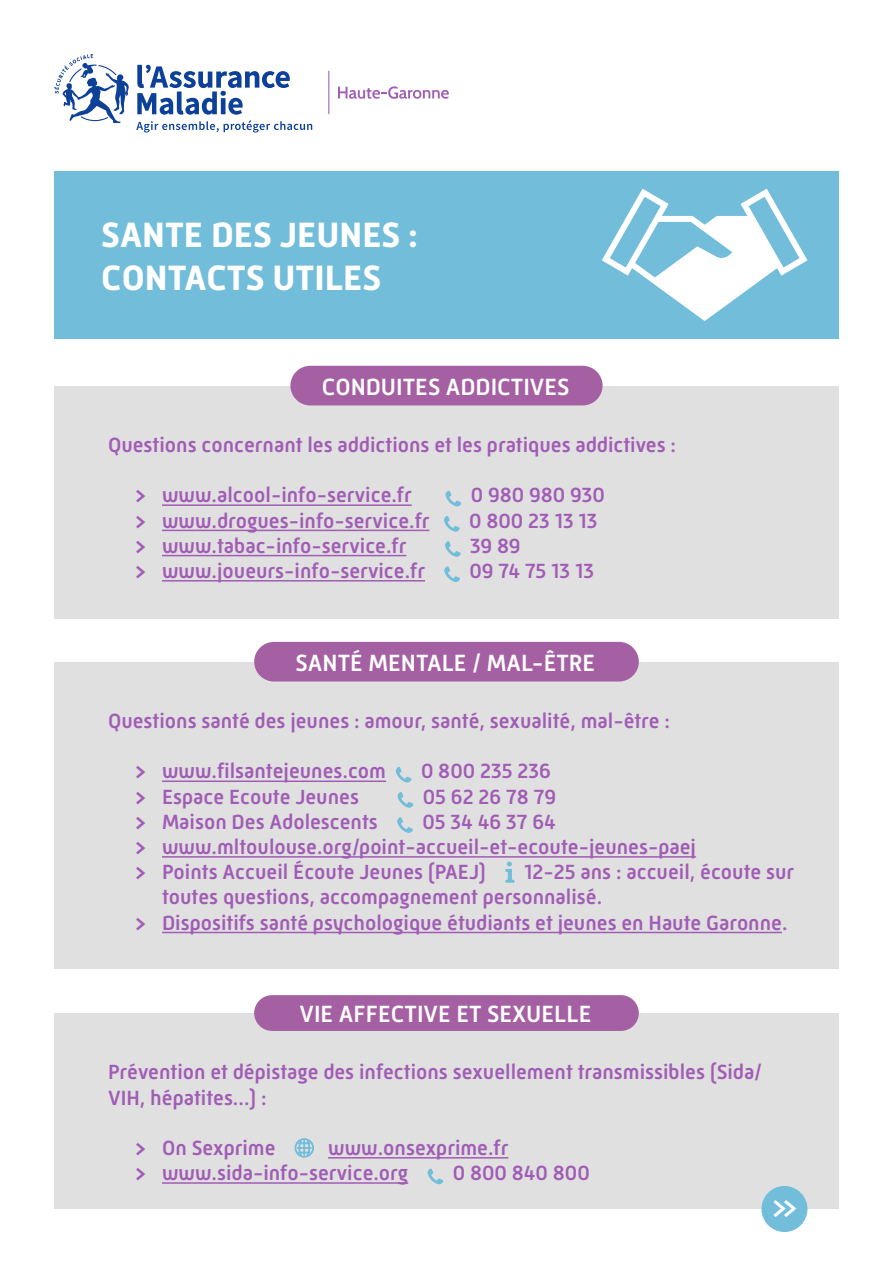
<style>
.page{position:relative;width:893px;height:1263px;background:#fff}
.page>*{position:absolute;margin:0;border:0;box-sizing:border-box;transform-origin:0 0}
.t1{font:700 36px/43.2px "Mic 32 New";color:#fff}
.t2{font:500 30px "Mic 32 New";color:#fff}
.t3{font:500 24px "Mic 32 New";color:#fff}
.t4{font:500 21px/25.2px "Mic 32 New";color:#a15cb5}
.s1{font-weight:700}
</style>
<div class="page">
<svg style="left:136px;top:65px;width:176px;height:68px"></svg>
<svg style="left:54px;top:54px;width:75px;height:69px"></svg>
<hr style="left:328px;top:71px;width:1px;height:43px;background:#a15cb5">
<svg style="left:338px;top:86px;width:111px;height:13px"></svg>
<div style="left:54px;top:171px;width:785px;height:167px;background:#71bdda"></div>
<div style="left:54px;top:386px;width:785px;height:232px;background:#e0e0e0"></div>
<hr style="left:162px;top:504px;width:250px;height:2px;background:#a15cb5">
<hr style="left:162px;top:530px;width:267px;height:1px;background:#a15cb5">
<hr style="left:162px;top:555px;width:244px;height:1px;background:#a15cb5">
<hr style="left:162px;top:580px;width:263px;height:1px;background:#a15cb5">
<svg style="left:446px;top:491px;width:15px;height:15px"></svg>
<svg style="left:444px;top:516px;width:15px;height:16px"></svg>
<svg style="left:445px;top:541px;width:16px;height:16px"></svg>
<svg style="left:444px;top:566px;width:16px;height:16px"></svg>
<div style="left:54px;top:662px;width:785px;height:306px;background:#e0e0e0"></div>
<hr style="left:162px;top:780px;width:224px;height:2px;background:#a15cb5">
<hr style="left:162px;top:856px;width:534px;height:2px;background:#a15cb5">
<hr style="left:162px;top:932px;width:620px;height:1px;background:#a15cb5">
<svg style="left:396px;top:767px;width:15px;height:15px"></svg>
<svg style="left:398px;top:792px;width:15px;height:16px"></svg>
<svg style="left:397px;top:817px;width:16px;height:16px"></svg>
<svg style="left:505px;top:861px;width:9px;height:22px"></svg>
<div style="left:54px;top:1013px;width:785px;height:196px;background:#e0e0e0"></div>
<hr style="left:328px;top:1157px;width:180px;height:1px;background:#a15cb5">
<hr style="left:162px;top:1182px;width:246px;height:2px;background:#a15cb5">
<svg style="left:295px;top:1138px;width:19px;height:19px"></svg>
<svg style="left:428px;top:1169px;width:15px;height:15px"></svg>
<div style="left:290px;top:366px;width:313px;height:39px;background:#a460a3;border-radius:20px"></div>
<div style="left:254px;top:642px;width:385px;height:39px;background:#a460a3;border-radius:20px"></div>
<div style="left:254px;top:995px;width:385px;height:36px;background:#a460a3;border-radius:18px"></div>
<svg style="left:602px;top:189px;width:205px;height:132px"></svg>
<div style="left:761px;top:1186px;width:46px;height:46px;background:#71bdda;border-radius:50%"></div>
<h1 class="t1" style="left:101px;top:213px;width:318px">SANTE DES JEUNES :<br>CONTACTS UTILES</h1>
<p class="t3" style="left:322px;top:373px;width:249px">CONDUITES ADDICTIVES</p>
<p class="t4" style="left:108px;top:432px;width:569px">Questions concernant les addictions et les pratiques addictives :</p>
<p class="t4" style="left:135px;top:483px;width:278px"><span class="s1">&gt;</span> www.alcool-info-service.fr</p>
<p class="t4" style="left:471px;top:483px;width:136px">0 980 980 930</p>
<p class="t4" style="left:135px;top:508px;width:296px"><span class="s1">&gt;</span> www.drogues-info-service.fr</p>
<p class="t4" style="left:469px;top:508px;width:130px">0 800 23 13 13</p>
<p class="t4" style="left:135px;top:533px;width:273px"><span class="s1">&gt;</span> www.tabac-info-service.fr</p>
<p class="t4" style="left:470px;top:533px;width:52px">39 89</p>
<p class="t4" style="left:135px;top:558px;width:291px"><span class="s1">&gt;</span> www.joueurs-info-service.fr</p>
<p class="t4" style="left:470px;top:558px;width:126px">09 74 75 13 13</p>
<p class="t3" style="left:296px;top:649px;width:301px">SANTÉ MENTALE / MAL-ÊTRE</p>
<p class="t4" style="left:108px;top:708px;width:564px">Questions santé des jeunes : amour, santé, sexualité, mal-être :</p>
<p class="t4" style="left:135px;top:759px;width:253px"><span class="s1">&gt;</span> www.filsantejeunes.com</p>
<p class="t4" style="left:421px;top:759px;width:131px">0 800 235 236</p>
<p class="t4" style="left:135px;top:784px;width:225px"><span class="s1">&gt;</span> Espace Ecoute Jeunes</p>
<p class="t4" style="left:423px;top:784px;width:135px">05 62 26 78 79</p>
<p class="t4" style="left:135px;top:809px;width:244px"><span class="s1">&gt;</span> Maison Des Adolescents</p>
<p class="t4" style="left:135px;top:809px;width:563px;text-indent:287px">05 34 46 37 64<br><span class="s1">&gt;</span> www.mltoulouse.org/point-accueil-et-ecoute-jeunes-paej <span class="s1">&gt;</span> Points Accueil Écoute Jeunes (PAEJ)</p>
<p class="t4" style="left:524px;top:859px;width:272px">12-25 ans : accueil, écoute sur</p>
<p class="t4" style="left:162px;top:885px;width:442px">toutes questions, accompagnement personnalisé.</p>
<p class="t4" style="left:135px;top:910px;width:654px"><span class="s1">&gt;</span> Dispositifs santé psychologique étudiants et jeunes en Haute Garonne.</p>
<p class="t3" style="left:299px;top:1000px;width:293px">VIE AFFECTIVE ET SEXUELLE</p>
<p class="t4" style="left:108px;top:1059px;width:656px">Prévention et dépistage des infections sexuellement transmissibles (Sida/<br>VIH, hépatites...) :</p>
<p class="t4" style="left:135px;top:1135px;width:142px"><span class="s1">&gt;</span> On Sexprime</p>
<p class="t4" style="left:135px;top:1135px;width:375px;text-indent:193px">www.onsexprime.fr <span class="s1">&gt;</span> www.sida-info-service.org</p>
<p class="t4" style="left:453px;top:1160px;width:138px">0 800 840 800</p>
<h2 class="t2" style="left:772px;top:1190px;width:28px">&gt;&gt;</h2>
</div>
